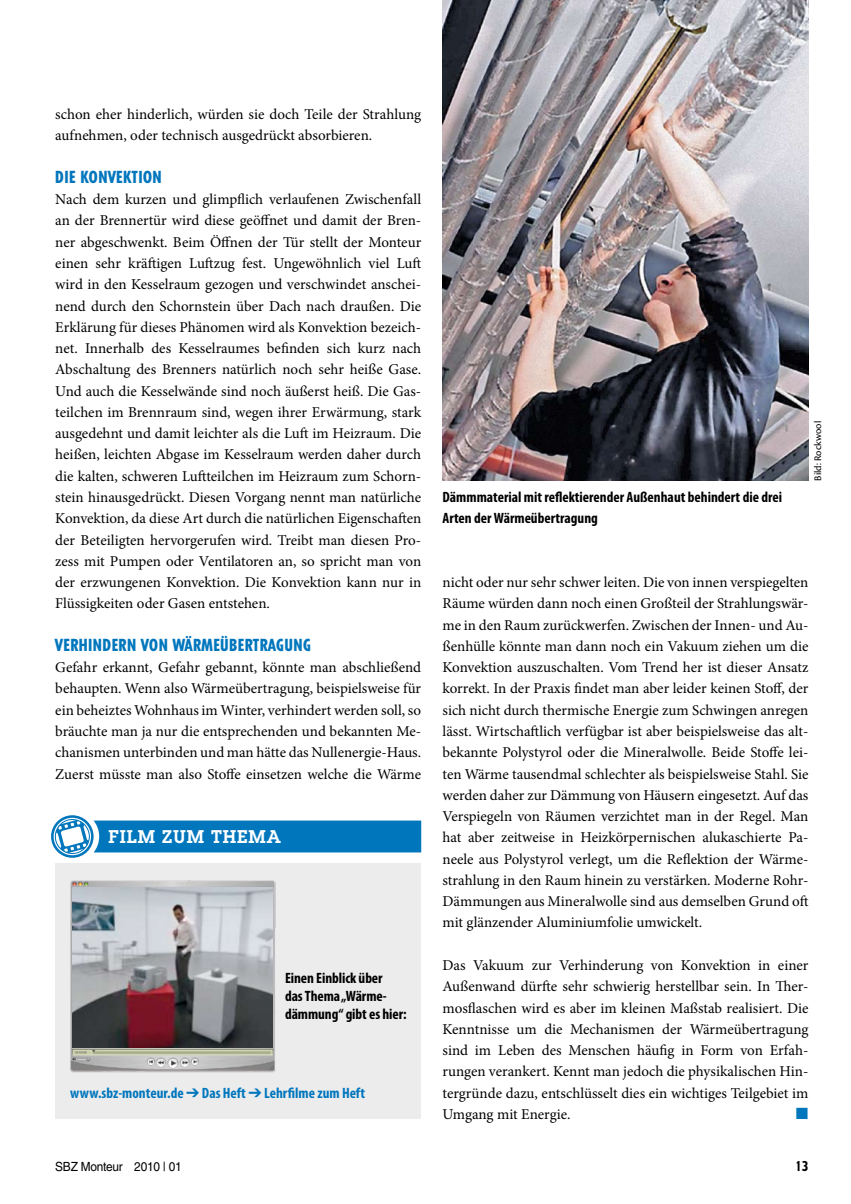
<style>
.page{position:relative;width:851px;height:1204px;background:#fff}
.page>*{position:absolute;margin:0;border:0;box-sizing:border-box;transform-origin:0 0}
.t1{font:600 18px "Lubalin Graph Std";color:#fff}
.t2{font:800 condensed 16.5px "Tempo Std";letter-spacing:.03em;color:#0076bd}
.t3{font:15px/21.3px "Minion Pro";color:#000;text-align:justify}
.t4{font:700 condensed 15px/18px "Myriad Pro";color:#000}
.t5{font:700 condensed 15px "Myriad Pro";color:#0076bd}
.t6{font:15px "European Pi Std 3";color:#0076bd}
.t7{font:800 condensed 13.5px "Tempo Std";color:#000}
.t8{font:12.6px "Helvetica LT Std";letter-spacing:-.02em;color:#000;scale:.94 1}
.t9{font:10.5px "Cronos Pro";letter-spacing:.005em;color:#000}
</style>
<div class="page">
<div style="left:55px;top:863px;width:366px;height:255px;background:#ececed"></div>
<div style="left:51px;top:815px;width:43px;height:42px;border:3px solid #0076bd;border-radius:50%"></div>
<svg style="left:55px;top:819px;width:366px;height:34px;background:#1e86c4"></svg>
<img style="left:70px;top:880px;width:206px;height:192px">
<img style="left:72px;top:887px;width:201px;height:160px">
<img style="left:442px;top:0;width:366px;height:480px">
<p class="t3" style="left:55px;top:104px;width:367px">schon eher hinderlich, würden sie doch Teile der Strahlung aufnehmen, oder technisch ausgedrückt absorbieren.</p>
<p class="t2" style="left:55px;top:166px;width:108px">DIE KONVEKTION</p>
<p class="t3" style="left:55px;top:189px;width:367px">Nach dem kurzen und glimpflich verlaufenen Zwischenfall an der Brennertür wird diese geöffnet und damit der Bren&shy;ner abgeschwenkt. Beim Öffnen der Tür stellt der Monteur einen sehr kräftigen Luftzug fest. Ungewöhnlich viel Luft wird in den Kesselraum gezogen und verschwindet anschei&shy;nend durch den Schornstein über Dach nach draußen. Die Erklärung für dieses Phänomen wird als Konvektion bezeich&shy;net. Innerhalb des Kesselraumes befinden sich kurz nach Abschaltung des Brenners natürlich noch sehr heiße Gase.<br>Und auch die Kesselwände sind noch äußerst heiß. Die Gas&shy;teilchen im Brennraum sind, wegen ihrer Erwärmung, stark ausgedehnt und damit leichter als die Luft im Heizraum. Die heißen, leichten Abgase im Kesselraum werden daher durch die kalten, schweren Luftteilchen im Heizraum zum Schorn&shy;stein hinausgedrückt. Diesen Vorgang nennt man natürliche Konvektion, da diese Art durch die natürlichen Eigenschaften der Beteiligten hervorgerufen wird. Treibt man diesen Pro&shy;zess mit Pumpen oder Ventilatoren an, so spricht man von der erzwungenen Konvektion. Die Konvektion kann nur in Flüssigkeiten oder Gasen entstehen.</p>
<p class="t2" style="left:55px;top:634px;width:257px">VERHINDERN VON WÄRMEÜBERTRAGUNG</p>
<p class="t3" style="left:55px;top:656px;width:367px">Gefahr erkannt, Gefahr gebannt, könnte man abschließend behaupten. Wenn also Wärmeübertragung, beispielsweise für ein beheiztes Wohnhaus im Winter, verhindert werden soll, so bräuchte man ja nur die entsprechenden und bekannten Me&shy;chanismen unterbinden und man hätte das Nullenergie-Haus.<br>Zuerst müsste man also Stoffe einsetzen welche die Wärme</p>
<p class="t1" style="left:108px;top:824px;width:24px">FILM</p>
<p class="t1" style="left:162px;top:824px;width:28px">ZUM</p>
<p class="t1" style="left:211px;top:824px;width:15px">THEMA</p>
<p class="t4" style="left:285px;top:968px;width:123px">Einen Einblick über<br>das Thema „Wärme&shy;dämmung“ gibt es hier:</p>
<p class="t5" style="left:70px;top:1083px;width:296px">www.sbz-monteur.de ➔ Das Heft ➔ Lehrfilme zum Heft</p>
<p class="t4" style="left:442px;top:486px;width:341px;line-height:21.3px">Dämmmaterial mit reflektierender Außenhaut behindert die drei<br>Arten der Wärmeübertragung</p>
<p class="t9" style="left:811px;top:480px;width:61px;rotate:-90deg">Bild: Rockwool</p>
<p class="t3" style="left:442px;top:571px;width:367px">nicht oder nur sehr schwer leiten. Die von innen verspiegelten Räume würden dann noch einen Großteil der Strahlungswär&shy;me in den Raum zurückwerfen. Zwischen der Innen- und Au&shy;ßenhülle könnte man dann noch ein Vakuum ziehen um die Konvektion auszuschalten. Vom Trend her ist dieser Ansatz korrekt. In der Praxis findet man aber leider keinen Stoff, der sich nicht durch thermische Energie zum Schwingen anregen lässt. Wirtschaftlich verfügbar ist aber beispielsweise das alt&shy;bekannte Polystyrol oder die Mineralwolle. Beide Stoffe lei&shy;ten Wärme tausendmal schlechter als beispielsweise Stahl. Sie werden daher zur Dämmung von Häusern eingesetzt. Auf das Verspiegeln von Räumen verzichtet man in der Regel. Man hat aber zeitweise in Heizkörpernischen alukaschierte Pa&shy;neele aus Polystyrol verlegt, um die Reflektion der Wärme&shy;strahlung in den Raum hinein zu verstärken. Moderne Rohr-Dämmungen aus Mineralwolle sind aus demselben Grund oft mit glänzender Aluminiumfolie umwickelt.</p>
<p class="t3" style="left:442px;top:954px;width:367px">Das Vakuum zur Verhinderung von Konvektion in einer Außenwand dürfte sehr schwierig herstellbar sein. In Ther&shy;mosflaschen wird es aber im kleinen Maßstab realisiert. Die Kenntnisse um die Mechanismen der Wärmeübertragung sind im Leben des Menschen häufig in Form von Erfah&shy;rungen verankert. Kennt man jedoch die physikalischen Hin&shy;tergründe dazu, entschlüsselt dies ein wichtiges Teilgebiet im Umgang mit Energie.</p>
<p class="t6" style="left:795px;top:1103px;width:14px">■</p>
<p class="t8" style="left:55px;top:1158px;width:136px">SBZ Monteur 2010 | 01</p>
<p class="t7" style="left:795px;top:1157px;width:14px">13</p>
</div>
